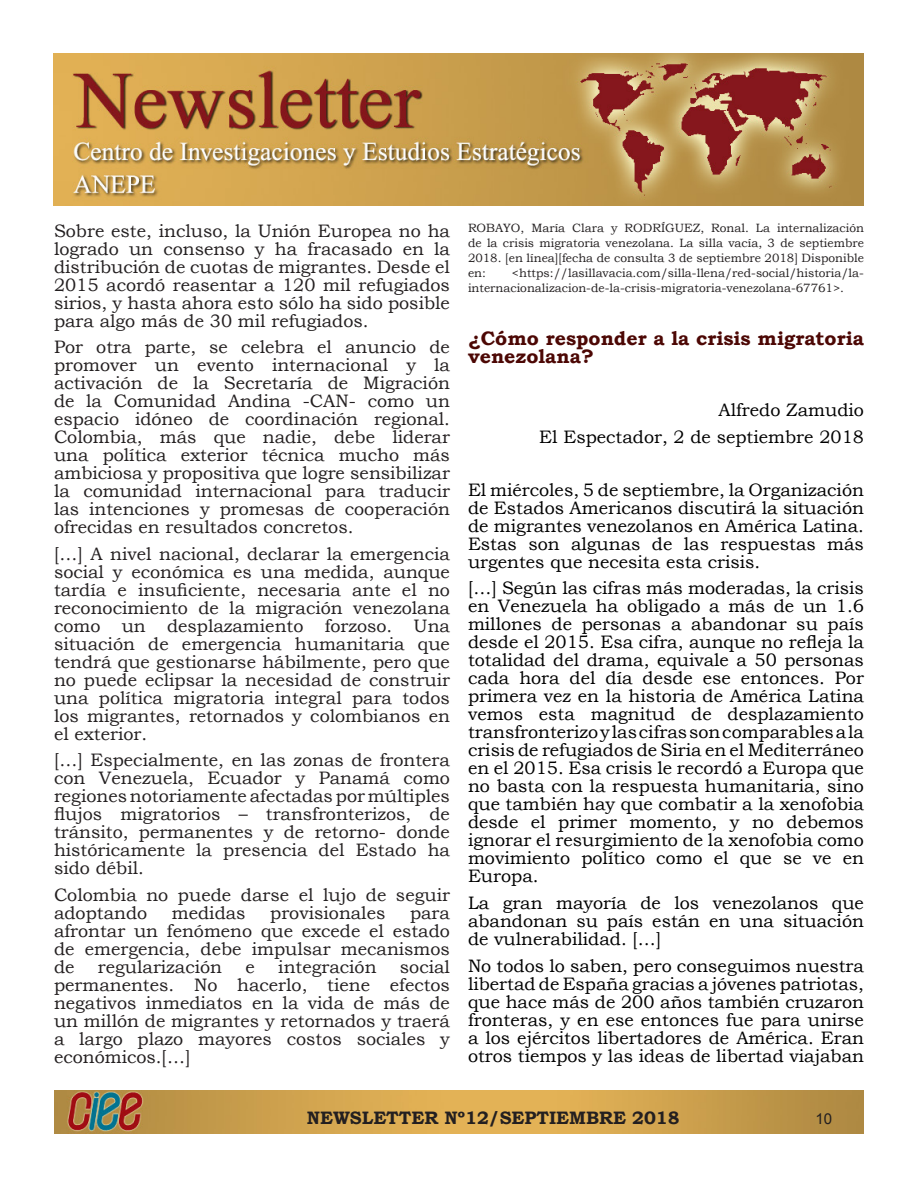
<style>
.page{position:relative;width:918px;height:1188px;background:#fff}
.page>*{position:absolute;margin:0;border:0;box-sizing:border-box;transform-origin:0 0}
.t1{font:700 19.5px/18px "Bookman Old Style";color:#4c0704}
.t2{font:18px/18px "Bookman Old Style";color:#231f20;text-align:justify}
.t3{font:18px/18px "Bookman Old Style";color:#000;text-align:justify}
.t4{font:700 18px "Bookman Old Style";color:#231f20}
.t5{font:15px "Arial";color:#231f20}
.t6{font:12px/15px "Bookman Old Style";color:#231f20;text-align:justify}
</style>
<div class="page">
<img style="left:54px;top:1090px;width:810px;height:43px">
<img style="left:53px;top:54px;width:811px;height:151px">
<p class="t2" style="left:54px;top:222px;width:398px">Sobre este, incluso, la Unión Europea no ha logrado un consenso y ha fracasado en la distribución de cuotas de migrantes. Desde el 2015 acordó reasentar a 120 mil refugiados sirios, y hasta ahora esto sólo ha sido posible para algo más de 30 mil refugiados.</p>
<p class="t2" style="left:54px;top:338px;width:398px">Por otra parte, se celebra el anuncio de promover un evento internacional y la activación de la Secretaría de Migración de la Comunidad Andina -CAN- como un espacio idóneo de coordinación regional.<br>Colombia, más que nadie, debe liderar una política exterior técnica mucho más ambiciosa y propositiva que logre sensibilizar la comunidad internacional para traducir las intenciones y promesas de cooperación ofrecidas en resultados concretos.</p>
<p class="t2" style="left:54px;top:545px;width:398px">[…] A nivel nacional, declarar la emergencia social y económica es una medida, aunque tardía e insuficiente, necesaria ante el no reconocimiento de la migración venezolana como un desplazamiento forzoso. Una situación de emergencia humanitaria que tendrá que gestionarse hábilmente, pero que no puede eclipsar la necesidad de construir una política migratoria integral para todos los migrantes, retornados y colombianos en el exterior.</p>
<p class="t2" style="left:54px;top:751px;width:398px">[…] Especialmente, en las zonas de frontera con Venezuela, Ecuador y Panamá como regiones notoriamente afectadas por múltiples flujos migratorios – transfronterizos, de tránsito, permanentes y de retorno- donde históricamente la presencia del Estado ha sido débil.</p>
<p class="t2" style="left:54px;top:886px;width:397px">Colombia no puede darse el lujo de seguir adoptando</p>
<p class="t2" style="left:172px;top:904px;width:75px">medidas</p>
<p class="t2" style="left:270px;top:904px;width:117px">provisionales</p>
<p class="t2" style="left:54px;top:904px;width:398px;text-indent:356px">para afrontar un fenómeno que excede el estado de emergencia, debe impulsar mecanismos de</p>
<p class="t2" style="left:54px;top:958px;width:398px;text-indent:346px">social permanentes. No hacerlo, tiene efectos negativos inmediatos en la vida de más de un millón de migrantes y retornados y traerá a largo plazo mayores costos sociales y económicos.[…]</p>
<p class="t2" style="left:98px;top:958px;width:126px">regularización</p>
<p class="t2" style="left:246px;top:958px;width:11px">e</p>
<p class="t2" style="left:278px;top:958px;width:100px">integración</p>
<p class="t6" style="left:468px;top:221px;width:398px">ROBAYO, María Clara y RODRÍGUEZ, Ronal. La internalización de la crisis migratoria venezolana. La silla vacía, 3 de septiembre 2018. [en línea][fecha de consulta 3 de septiembre 2018] Disponible en:</p>
<p class="t6" style="left:468px;top:266px;width:398px;text-indent:44px">&lt;https://lasillavacia.com/silla-llena/red-social/historia/la&shy;internacionalizacion-de-la-crisis-migratoria-venezolana-67761&gt;.</p>
<p class="t1" style="left:468px;top:330px;width:398px">¿Cómo responder a la crisis migratoria venezolana?</p>
<p class="t3" style="left:719px;top:401px;width:147px">Alfredo Zamudio</p>
<p class="t3" style="left:539px;top:428px;width:326px">El Espectador, 2 de septiembre 2018</p>
<p class="t3" style="left:468px;top:481px;width:398px">El miércoles, 5 de septiembre, la Organización de Estados Americanos discutirá la situación de migrantes venezolanos en América Latina.<br>Estas son algunas de las respuestas más urgentes que necesita esta crisis.</p>
<p class="t3" style="left:468px;top:579px;width:398px">[…] Según las cifras más moderadas, la crisis en Venezuela ha obligado a más de un 1.6 millones de personas a abandonar su país desde el 2015. Esa cifra, aunque no refleja la totalidad del drama, equivale a 50 personas cada hora del día desde ese entonces. Por primera vez en la historia de América Latina vemos esta magnitud de desplazamiento transfronterizo y las cifras son comparables a la crisis de refugiados de Siria en el Mediterráneo en el 2015. Esa crisis le recordó a Europa que no basta con la respuesta humanitaria, sino que también hay que combatir a la xenofobia desde el primer momento, y no debemos ignorar el resurgimiento de la xenofobia como movimiento político como el que se ve en Europa.</p>
<p class="t3" style="left:468px;top:894px;width:398px">La gran mayoría de los venezolanos que abandonan su país están en una situación de vulnerabilidad. […]</p>
<p class="t3" style="left:468px;top:956px;width:398px">No todos lo saben, pero conseguimos nuestra libertad de España gracias a jóvenes patriotas, que hace más de 200 años también cruzaron fronteras, y en ese entonces fue para unirse a los ejércitos libertadores de América. Eran otros tiempos y las ideas de libertad viajaban</p>
<p class="t4" style="left:307px;top:1105px;width:374px">NEWSLETTER Nº12/SEPTIEMBRE 2018</p>
<p class="t5" style="left:816px;top:1109px;width:18px">10</p>
</div>
